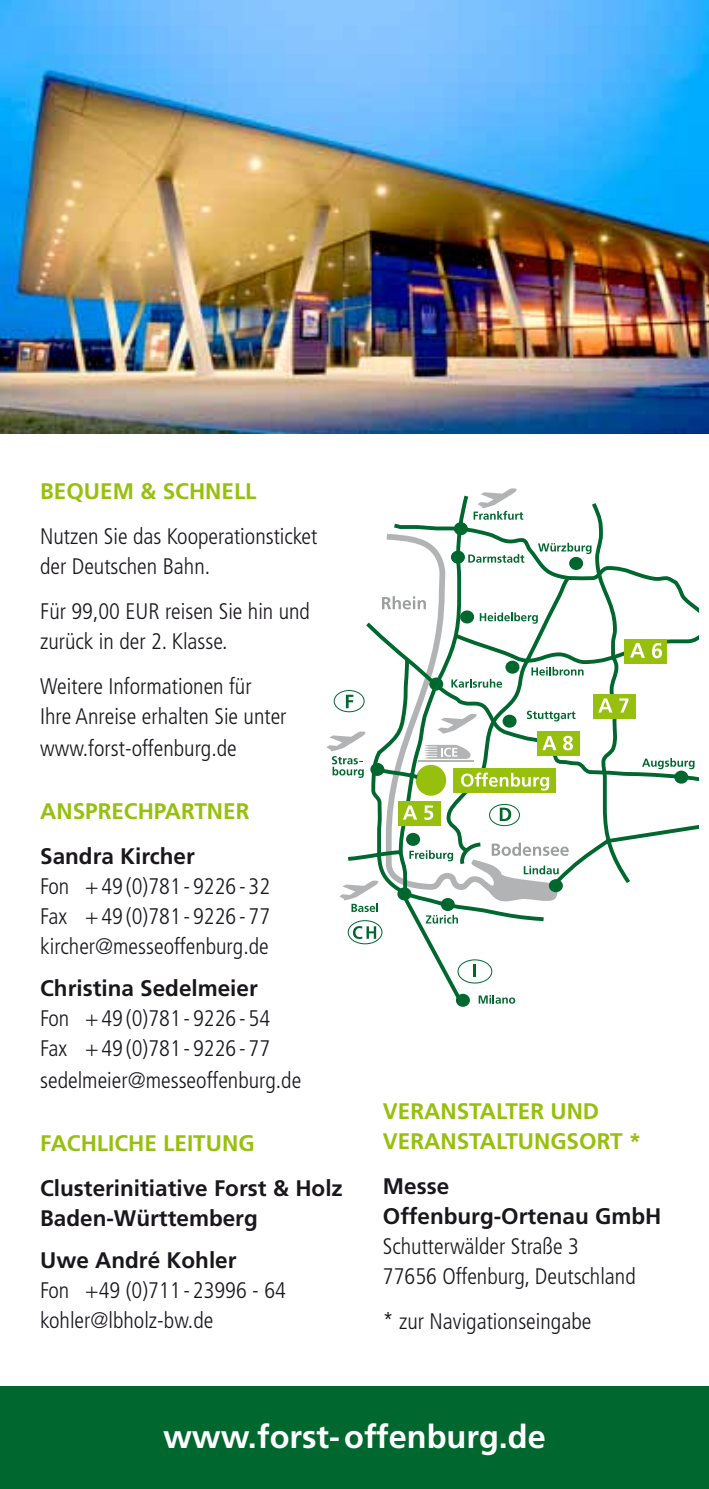
<style>
.page{position:relative;width:709px;height:1489px;background:#fff}
.page>*{position:absolute;margin:0;border:0;box-sizing:border-box;transform-origin:0 0}
.t1{font:700 32.5px "Frutiger";color:#fff}
.t2{font:300 condensed 22.5px/30px "Frutiger";color:#1a171c}
.t3{font:700 22.5px/30px "Frutiger";color:#1a171c}
.t4{font:700 22.5px "Frutiger";color:#97bf0d}
</style>
<div class="page">
<img style="left:0;top:0;width:709px;height:433px">
<div style="left:0;top:1385px;width:709px;height:103px;background:#00672e"></div>
<div style="left:334px;top:690px;width:30px;height:22px;border:1px solid #00672e;border-radius:50%"></div>
<svg style="left:348px;top:920px;width:34px;height:23px"></svg>
<div style="left:348px;top:920px;width:34px;height:24px;border:1px solid #00672e;border-radius:50%"></div>
<svg style="left:344px;top:690px;width:200px;height:233px"></svg>
<div style="left:398px;top:801px;width:42px;height:24px;background:#97bf0d"></div>
<svg style="left:403px;top:805px;width:14px;height:14px"></svg>
<svg style="left:424px;top:805px;width:8px;height:14px"></svg>
<svg style="left:432px;top:784px;width:266px;height:103px"></svg>
<svg style="left:471px;top:842px;width:98px;height:60px"></svg>
<div style="left:549px;top:879px;width:14px;height:13px;background:#00672e;border-radius:50%"></div>
<div style="left:453px;top:768px;width:102px;height:24px;background:#97bf0d"></div>
<svg style="left:462px;top:784px;width:87px;height:6px"></svg>
<svg style="left:346px;top:694px;width:7px;height:14px"></svg>
<svg style="left:353px;top:926px;width:23px;height:12px"></svg>
<div style="left:457px;top:959px;width:35px;height:24px;border:1px solid #00672e;border-radius:50%"></div>
<svg style="left:500px;top:807px;width:11px;height:14px"></svg>
<svg style="left:362px;top:622px;width:336px;height:162px"></svg>
<div style="left:537px;top:731px;width:42px;height:25px;background:#97bf0d"></div>
<svg style="left:542px;top:736px;width:14px;height:14px"></svg>
<svg style="left:563px;top:735px;width:10px;height:15px"></svg>
<svg style="left:400px;top:892px;width:65px;height:113px"></svg>
<div style="left:456px;top:993px;width:14px;height:13px;background:#00672e;border-radius:50%"></div>
<svg style="left:478px;top:995px;width:37px;height:8px"></svg>
<svg style="left:473px;top:964px;width:3px;height:13px"></svg>
<svg style="left:382px;top:488px;width:316px;height:135px"></svg>
<svg style="left:437px;top:713px;width:40px;height:20px"></svg>
<svg style="left:339px;top:880px;width:40px;height:32px"></svg>
<svg style="left:326px;top:731px;width:40px;height:47px"></svg>
<hr style="left:418px;top:760px;width:56px;height:2px;background:#b1b3b4">
<svg style="left:424px;top:744px;width:54px;height:14px"></svg>
<p class="t4" style="left:40px;top:477px;width:61px">Bequem</p>
<p class="t4" style="left:140px;top:477px;width:38px">&amp; schne</p>
<p class="t4" style="left:234px;top:477px;width:24px">ll</p>
<p class="t2" style="left:40px;top:521px;width:279px">Nutzen Sie das Kooperationsticket der Deutschen Bahn.</p>
<p class="t2" style="left:40px;top:596px;width:271px">Für 99,00 EUR reisen Sie hin und zurück in der 2. Klasse.</p>
<p class="t2" style="left:40px;top:671px;width:248px">Weitere Informationen für<br>Ihre Anreise erhalten Sie unter</p>
<p class="t2" style="left:40px;top:733px;width:198px">www.forst-offenburg.de</p>
<p class="t4" style="left:40px;top:797px;width:31px">Ansprechpartner</p>
<p class="t3" style="left:40px;top:840px;width:156px">Sandra Kircher</p>
<p class="t2" style="left:40px;top:871px;width:231px;text-align:justify">Fon +49 (0)781 - 9226 - 32<br>Fax +49 (0)781 - 9226 - 77 kircher@messeoffenburg.de</p>
<p class="t3" style="left:40px;top:972px;width:219px">Christina Sedelmeier</p>
<p class="t2" style="left:40px;top:1003px;width:231px">Fon +49 (0)781 - 9226 - 54<br>Fax +49 (0)781 - 9226 - 77</p>
<p class="t2" style="left:40px;top:1065px;width:263px">sedelmeier@messeoffenburg.de</p>
<p class="t4" style="left:40px;top:1129px;width:15px">fach</p>
<p class="t4" style="left:97px;top:1129px;width:24px">liche</p>
<p class="t4" style="left:163px;top:1129px;width:14px">Leitung</p>
<p class="t3" style="left:40px;top:1172px;width:304px">Clusterinitiative Forst &amp; Holz<br>Baden-Württemberg</p>
<p class="t3" style="left:40px;top:1244px;width:198px">Uwe André Kohler</p>
<p class="t2" style="left:40px;top:1275px;width:247px">Fon +49 (0)711 - 23996 - 64 kohler@lbholz-bw.de</p>
<p class="t4" style="left:383px;top:1097px;width:30px">Veransta</p>
<p class="t4" style="left:496px;top:1097px;width:23px">lter</p>
<p class="t4" style="left:550px;top:1097px;width:50px">un d</p>
<p class="t4" style="left:383px;top:1127px;width:30px">Veransta</p>
<p class="t4" style="left:496px;top:1127px;width:25px">ltungsort</p>
<p class="t4" style="left:629px;top:1127px;width:14px">*</p>
<p class="t3" style="left:383px;top:1170px;width:280px">Messe<br>Offenburg-Ortenau GmbH</p>
<p class="t2" style="left:383px;top:1230px;width:254px">Schutterwälder Straße 3<br>77656 Offenburg, Deutschland</p>
<p class="t2" style="left:383px;top:1305px;width:210px">* zur Navigationseingabe</p>
<h1 class="t1" style="left:163px;top:1417px;width:384px">www.forst-offenburg.de</h1>
</div>
